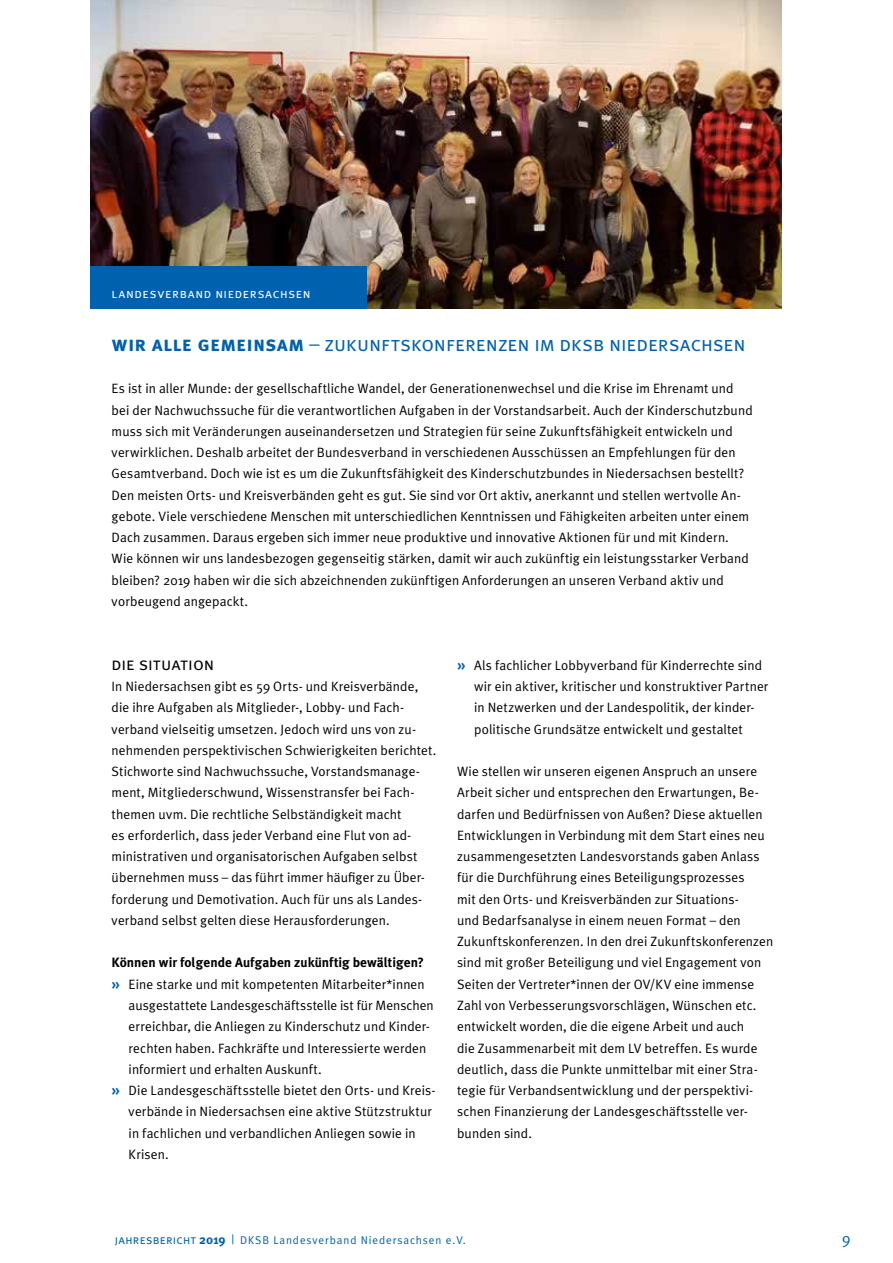
<style>
.page{position:relative;width:893px;height:1263px;background:#fff}
.page>*{position:absolute;margin:0;border:0;box-sizing:border-box;transform-origin:0 0}
.t1{font:21px "Meta Plus Normal Caps";letter-spacing:-.005em;color:#0061af}
.t2{font:18px "Meta Plus Normal Caps";letter-spacing:-.005em;color:#000}
.t3{font:15.75px "Meta Plus Normal";color:#0061af}
.t4{font:13.5px/21.3px "Meta Plus Normal";letter-spacing:.01em;color:#000}
.t5{font:700 13.5px "Meta Plus";letter-spacing:.005em;color:#000}
.t6{font:13.5px "Meta Plus Normal Caps";letter-spacing:.04em;color:#fff}
.t7{font:11.25px "Meta Plus Normal";letter-spacing:.08em;color:#0061af}
.s1{font-family:"Meta Plus Bold Caps"}
.s2{font-family:"Meta Plus";font-weight:700;font-size:15px;color:#0061af}
.s3{font-family:"Meta Plus Normal Caps";font-size:12.75px}
.s4{font-family:"Meta Plus";font-weight:700;font-size:12.75px}
.s5{font-size:12.75px}
</style>
<div class="page">
<img style="left:90px;top:0;width:691px;height:308px">
<div style="left:90px;top:266px;width:277px;height:42px;background:#0061af"></div>
<p class="t6" style="left:112px;top:285px;width:200px">landesverband niedersachsen</p>
<h1 class="t1" style="left:112px;top:331px;width:635px"><span class="s1">wir alle gemeinsam</span> – zukunftskonferenzen im dksb niedersachsen</h1>
<p class="t4" style="left:112px;top:378px;width:643px">Es ist in aller Munde: der gesellschaftliche Wandel, der Generationenwechsel und die Krise im Ehrenamt und bei der Nachwuchssuche für die verantwortlichen Aufgaben in der Vorstandsarbeit. Auch der Kinderschutzbund muss sich mit Veränderungen auseinandersetzen und Strategien für seine Zukunftsfähigkeit entwickeln und verwirklichen. Deshalb arbeitet der Bundesverband in verschiedenen Ausschüssen an Empfehlungen für den Gesamtverband. Doch wie ist es um die Zukunftsfähigkeit des Kinderschutzbundes in Niedersachsen bestellt?<br>Den meisten Orts- und Kreisverbänden geht es gut. Sie sind vor Ort aktiv, anerkannt und stellen wertvolle An&shy;gebote. Viele verschiedene Menschen mit unterschiedlichen Kenntnissen und Fähigkeiten arbeiten unter einem Dach zusammen. Daraus ergeben sich immer neue produktive und innovative Aktionen für und mit Kindern.<br>Wie können wir uns landesbezogen gegenseitig stärken, damit wir auch zukünftig ein leistungsstarker Verband bleiben? 2019 haben wir die sich abzeichnenden zukünftigen Anforderungen an unseren Verband aktiv und vorbeugend angepackt.</p>
<h2 class="t2" style="left:112px;top:653px;width:104px">die situation</h2>
<p class="t4" style="left:112px;top:675px;width:326px">In Niedersachsen gibt es 59 Orts- und Kreisverbände, die ihre Aufgaben als Mitglieder-, Lobby- und Fach&shy;verband vielseitig umsetzen. Jedoch wird uns von zu&shy;nehmenden perspektivischen Schwierigkeiten berichtet.<br>Stichworte sind Nachwuchssuche, Vorstandsmanage&shy;ment, Mitgliederschwund, Wissenstransfer bei Fach&shy;themen uvm. Die rechtliche Selbständigkeit macht<br>es erforderlich, dass jeder Verband eine Flut von ad&shy;ministrativen und organisatorischen Aufgaben selbst übernehmen muss – das führt immer häufiger zu Über&shy;forderung und Demotivation. Auch für uns als Landes&shy;verband selbst gelten diese Herausforderungen.</p>
<p class="t5" style="left:112px;top:955px;width:314px">Können wir folgende Aufgaben zukünftig bewältigen?</p>
<p class="t4" style="left:112px;top:973px;width:315px"><span class="s2">»</span> Eine starke und mit kompetenten Mitarbeiter*innen</p>
<p class="t4" style="left:129px;top:994px;width:307px">ausgestattete Landesgeschäftsstelle ist für Menschen</p>
<p class="t4" style="left:129px;top:1016px;width:303px">erreichbar, die Anliegen zu Kinderschutz und Kinder-</p>
<p class="t4" style="left:129px;top:1037px;width:299px">rechten haben. Fachkräfte und Interessierte werden</p>
<p class="t4" style="left:129px;top:1058px;width:195px">informiert und erhalten Auskunft.</p>
<p class="t4" style="left:112px;top:1079px;width:325px"><span class="s2">»</span> Die Landesgeschäftsstelle bietet den Orts- und Kreis-</p>
<p class="t4" style="left:129px;top:1101px;width:305px">verbände in Niedersachsen eine aktive Stützstruktur</p>
<p class="t4" style="left:129px;top:1122px;width:288px">in fachlichen und verbandlichen Anliegen sowie in</p>
<p class="t4" style="left:129px;top:1143px;width:42px">Krisen.</p>
<p class="t4" style="left:474px;top:654px;width:296px;text-indent:-17px"><span class="s2">»</span> Als fachlicher Lobbyverband für Kinderrechte sind wir ein aktiver, kritischer und konstruktiver Partner in Netzwerken und der Landespolitik, der kinder&shy;politische Grundsätze entwickelt und gestaltet</p>
<p class="t4" style="left:457px;top:761px;width:318px">Wie stellen wir unseren eigenen Anspruch an unsere Arbeit sicher und entsprechen den Erwartungen, Be&shy;darfen und Bedürfnissen von Außen? Diese aktuellen Entwicklungen in Verbindung mit dem Start eines neu zusammengesetzten Landesvorstands gaben Anlass für die Durchführung eines Beteiligungsprozesses<br>mit den Orts- und Kreisverbänden zur Situations-<br>und Bedarfsanalyse in einem neuen Format – den Zukunftskonferenzen. In den drei Zukunftskonferenzen sind mit großer Beteiligung und viel Engagement von Seiten der Vertreter*innen der OV/KV eine immense Zahl von Verbesserungsvorschlägen, Wünschen etc. entwickelt worden, die die eigene Arbeit und auch<br>die Zusammenarbeit mit dem LV betreffen. Es wurde deutlich, dass die Punkte unmittelbar mit einer Stra&shy;tegie für Verbandsentwicklung und der perspektivi&shy;schen Finanzierung der Landesgeschäftsstelle ver&shy;bunden sind.</p>
<p class="t7" style="left:115px;top:1233px;width:352px"><span class="s3">jahresbericht</span> <span class="s4">2019</span> <span class="s5">|</span> DKSB Landesverband Niedersachsen e.V.</p>
<p class="t3" style="left:842px;top:1229px;width:10px">9</p>
</div>
